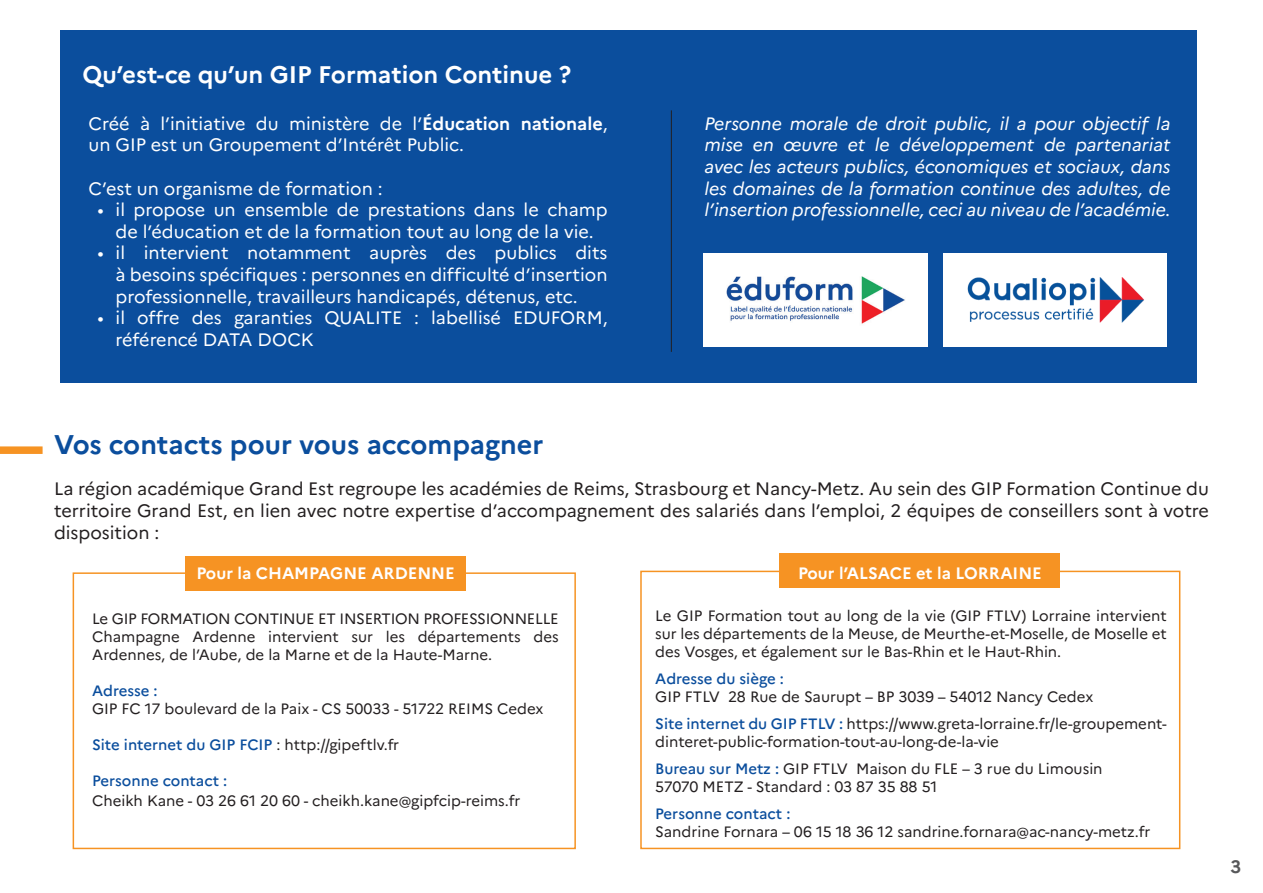
<style>
.page{position:relative;width:1263px;height:893px;background:#fff}
.page>*{position:absolute;margin:0;border:0;box-sizing:border-box;transform-origin:0 0}
.t1{font:700 27px "Marianne";color:#0b4e9d}
.t2{font:700 24px "Marianne";color:#fff}
.t3{font:18px/21.6px "Marianne";color:#fff}
.t4{font:18px/21.6px "Marianne";color:#231f20;text-align:justify}
.t5{font:italic 18px/21.6px "Marianne";color:#fff;text-align:justify}
.t6{font:700 18px "Marianne";color:#57585a}
.t7{font:700 16.5px "Marianne";color:#fff}
.t8{font:15px/18px "Marianne";color:#231f20;text-align:justify}
.t9{font:500 15px "Marianne";color:#0b4e9d}
.s1{font-weight:700}
.s2{font-weight:400;color:#231f20}
.s3{font-weight:500;color:#0b4e9d}
</style>
<div class="page">
<div style="left:185px;top:556px;width:281px;height:34px;background:#f69323"></div>
<div style="left:780px;top:554px;width:280px;height:34px;background:#f69323"></div>
<div style="left:60px;top:30px;width:1136px;height:353px;background:#0b4e9d"></div>
<hr style="left:671px;top:110px;width:1px;height:242px;background:#231f20">
<div style="left:73px;top:572px;width:503px;height:277px;border:2px solid #f69323"></div>
<div style="left:640px;top:571px;width:540px;height:278px;border:2px solid #f69323"></div>
<img style="left:704px;top:253px;width:223px;height:93px">
<div style="left:944px;top:253px;width:223px;height:93px;background:#fff"></div>
<img style="left:967px;top:277px;width:177px;height:46px">
<div style="left:0;top:446px;width:43px;height:8px;background:#f69323"></div>
<h2 class="t2" style="left:83px;top:60px;width:490px">Qu’est-ce qu’un GIP Formation Continue ?</h2>
<p class="t3" style="left:89px;top:113px;width:521px">Créé à l’initiative du ministère de l’<span class="s1">Éducation nationale</span>, un GIP est un Groupement d’Intérêt Public.</p>
<p class="t3" style="left:89px;top:177px;width:295px">C’est un organisme de formation :</p>
<p class="t3" style="left:98px;top:199px;width:512px;text-align:center">• il propose un ensemble de prestations dans le champ de l’éducation et de la formation tout au long de la vie.</p>
<p class="t3" style="left:116px;top:242px;width:493px;text-align:justify;text-indent:-18px">• il intervient notamment auprès des publics dits à besoins spécifiques : personnes en difficulté d’insertion professionnelle, travailleurs handicapés, détenus, etc.</p>
<p class="t3" style="left:116px;top:307px;width:493px;text-indent:-18px">• il offre des garanties QUALITE : labellisé EDUFORM, référencé DATA DOCK</p>
<p class="t5" style="left:704px;top:113px;width:468px">Personne morale de droit public, il a pour objectif la mise en œuvre et le développement de partenariat avec les acteurs publics, économiques et sociaux, dans les domaines de la formation continue des adultes, de l’insertion professionnelle, ceci au niveau de l’académie.</p>
<h1 class="t1" style="left:54px;top:428px;width:491px">Vos contacts pour vous accompagner</h1>
<p class="t4" style="left:54px;top:478px;width:1156px">La région académique Grand Est regroupe les académies de Reims, Strasbourg et Nancy-Metz. Au sein des GIP Formation Continue du territoire Grand Est, en lien avec notre expertise d’accompagnement des salariés dans l’emploi, 2 équipes de conseillers sont à votre disposition :</p>
<p class="t7" style="left:196px;top:563px;width:260px">Pour la CHAMPAGNE ARDENNE</p>
<p class="t7" style="left:798px;top:563px;width:245px">Pour l’ALSACE et la LORRAINE</p>
<p class="t8" style="left:92px;top:610px;width:468px">Le GIP FORMATION CONTINUE ET INSERTION PROFESSIONNELLE Champagne Ardenne intervient sur les départements des Ardennes, de l’Aube, de la Marne et de la Haute-Marne.</p>
<p class="t9" style="left:92px;top:682px;width:67px">Adresse :</p>
<p class="t8" style="left:92px;top:700px;width:453px">GIP FC 17 boulevard de la Paix - CS 50033 - 51722 REIMS Cedex</p>
<p class="t9" style="left:92px;top:736px;width:309px">Site internet du GIP FCIP <span class="s2">: http://gipeftlv.fr</span></p>
<p class="t9" style="left:92px;top:772px;width:137px">Personne contact :</p>
<p class="t8" style="left:92px;top:791px;width:430px">Cheikh Kane - 03 26 61 20 60 - cheikh.kane@gipfcip-reims.fr</p>
<p class="t8" style="left:655px;top:606px;width:513px">Le GIP Formation tout au long de la vie (GIP FTLV) Lorraine intervient sur les départements de la Meuse, de Meurthe-et-Moselle, de Moselle et des Vosges, et également sur le Bas-Rhin et le Haut-Rhin.</p>
<p class="t9" style="left:655px;top:669px;width:130px">Adresse du siège :</p>
<p class="t8" style="left:655px;top:683px;width:513px;line-height:27px">GIP FTLV 28 Rue de Saurupt – BP 3039 – 54012 Nancy Cedex<br><span class="s3">Site internet du GIP FTLV :</span> https://www.greta-lorraine.fr/le-groupement-</p>
<p class="t8" style="left:655px;top:728px;width:449px;line-height:27px">dinteret-public-formation-tout-au-long-de-la-vie<br><span class="s3">Bureau sur Metz :</span> GIP FTLV Maison du FLE – 3 rue du Limousin</p>
<p class="t8" style="left:655px;top:777px;width:284px">57070 METZ - Standard : 03 87 35 88 51</p>
<p class="t9" style="left:655px;top:804px;width:137px">Personne contact :</p>
<p class="t8" style="left:655px;top:822px;width:497px">Sandrine Fornara – 06 15 18 36 12 sandrine.fornara@ac-nancy-metz.fr</p>
<p class="t6" style="left:1230px;top:855px;width:12px">3</p>
</div>
